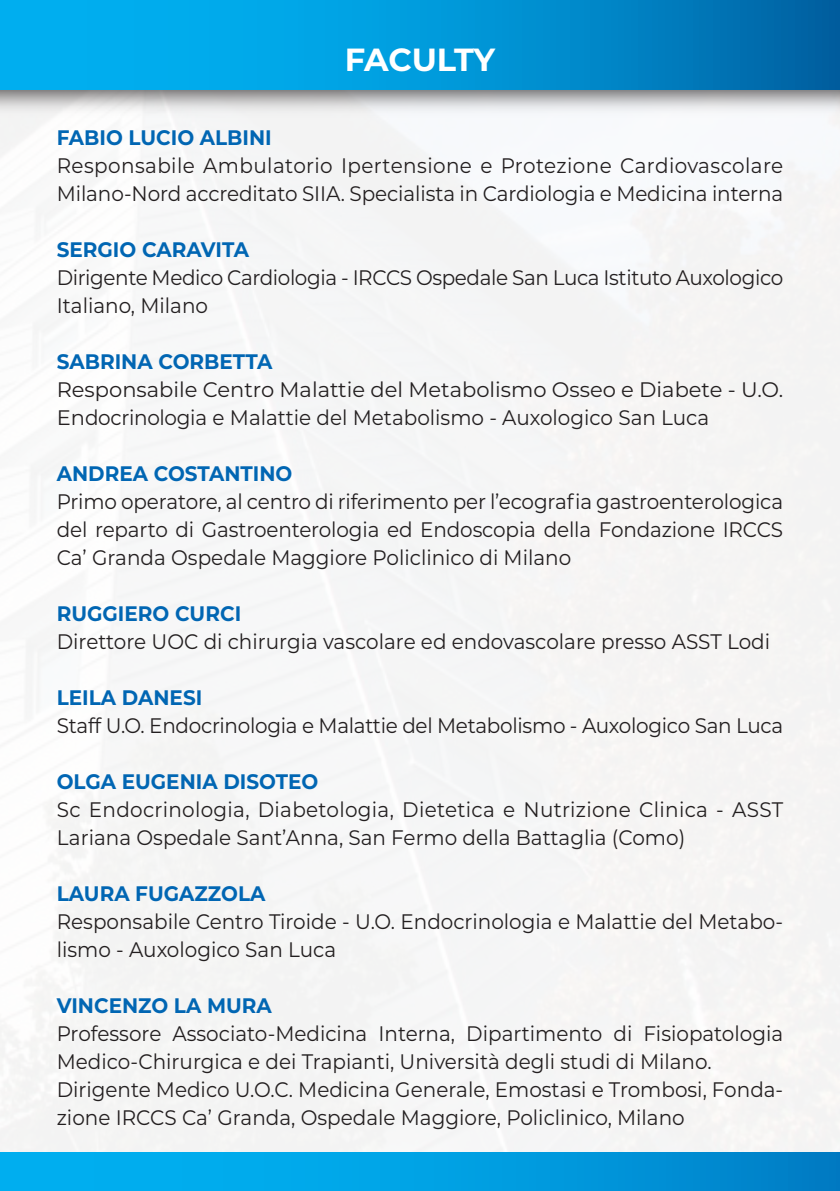
<style>
.page{position:relative;width:840px;height:1191px;background:#fff}
.page>*{position:absolute;margin:0;border:0;box-sizing:border-box;transform-origin:0 0}
.t1{font:700 32px "Montserrat";letter-spacing:-.01em;color:#fff}
.t2{font:21px/28px "Montserrat";color:#231f20;scale:.95 1}
.t3{font:700 21px "Montserrat";color:#0166b3;scale:.95 1}
.t4{font:21px/28px "Montserrat";color:#231f20}
.t5{font:21px/28px "Montserrat";letter-spacing:-.02em;color:#231f20;scale:.95 1}
</style>
<div class="page">
<img style="left:0;top:89px;width:839px;height:33px">
<svg style="left:0;top:0;width:839px;height:89px;background:#0094d5"></svg>
<div style="left:0;top:1152px;width:839px;height:39px;background:linear-gradient(to right,#00b8f7,#0084cb)"></div>
<h1 class="t1" style="left:344px;top:36px;width:152px">FACULTY</h1>
<p class="t3" style="left:57px;top:122px;width:228px">FABIO LUCIO ALBINI</p>
<p class="t2" style="left:57px;top:151px;width:765px">Responsabile Ambulatorio Ipertensione e Protezione Cardiovascolare<br>Milano-Nord accreditato SIIA. Specialista in Cardiologia e Medicina interna</p>
<p class="t3" style="left:57px;top:234px;width:204px">SERGIO CARAVITA</p>
<p class="t5" style="left:57px;top:263px;width:765px">Dirigente Medico Cardiologia - IRCCS Ospedale San Luca Istituto Auxologico<br>Italiano, Milano</p>
<p class="t3" style="left:57px;top:346px;width:228px">SABRINA CORBETTA</p>
<p class="t4" style="left:57px;top:375px;width:727px">Responsabile Centro Malattie del Metabolismo Osseo e Diabete - U.O.<br>Endocrinologia e Malattie del Metabolismo - Auxologico San Luca</p>
<p class="t3" style="left:57px;top:458px;width:249px">ANDREA COSTANTINO</p>
<p class="t2" style="left:57px;top:487px;width:765px;text-align:justify">Primo operatore, al centro di riferimento per l’ecografia gastroenterologica del reparto di Gastroenterologia ed Endoscopia della Fondazione IRCCS Ca’ Granda Ospedale Maggiore Policlinico di Milano</p>
<p class="t3" style="left:57px;top:598px;width:195px">RUGGIERO CURCI</p>
<p class="t2" style="left:57px;top:627px;width:752px">Direttore UOC di chirurgia vascolare ed endovascolare presso ASST Lodi</p>
<p class="t3" style="left:57px;top:682px;width:155px">LEILA DANESI</p>
<p class="t2" style="left:57px;top:711px;width:765px">Staff U.O. Endocrinologia e Malattie del Metabolismo - Auxologico San Luca</p>
<p class="t3" style="left:57px;top:766px;width:277px">OLGA EUGENIA DISOTEO</p>
<p class="t2" style="left:57px;top:795px;width:765px">Sc Endocrinologia, Diabetologia, Dietetica e Nutrizione Clinica - ASST<br>Lariana Ospedale Sant’Anna, San Fermo della Battaglia (Como)</p>
<p class="t3" style="left:57px;top:878px;width:221px">LAURA FUGAZZOLA</p>
<p class="t2" style="left:57px;top:907px;width:765px">Responsabile Centro Tiroide - U.O. Endocrinologia e Malattie del Metabo&shy;lismo - Auxologico San Luca</p>
<p class="t3" style="left:57px;top:990px;width:228px">VINCENZO LA MURA</p>
<p class="t2" style="left:57px;top:1019px;width:765px">Professore Associato-Medicina Interna, Dipartimento di Fisiopatologia Medico-Chirurgica e dei Trapianti, Università degli studi di Milano.<br>Dirigente Medico U.O.C. Medicina Generale, Emostasi e Trombosi, Fonda&shy;zione IRCCS Ca’ Granda, Ospedale Maggiore, Policlinico, Milano</p>
</div>
